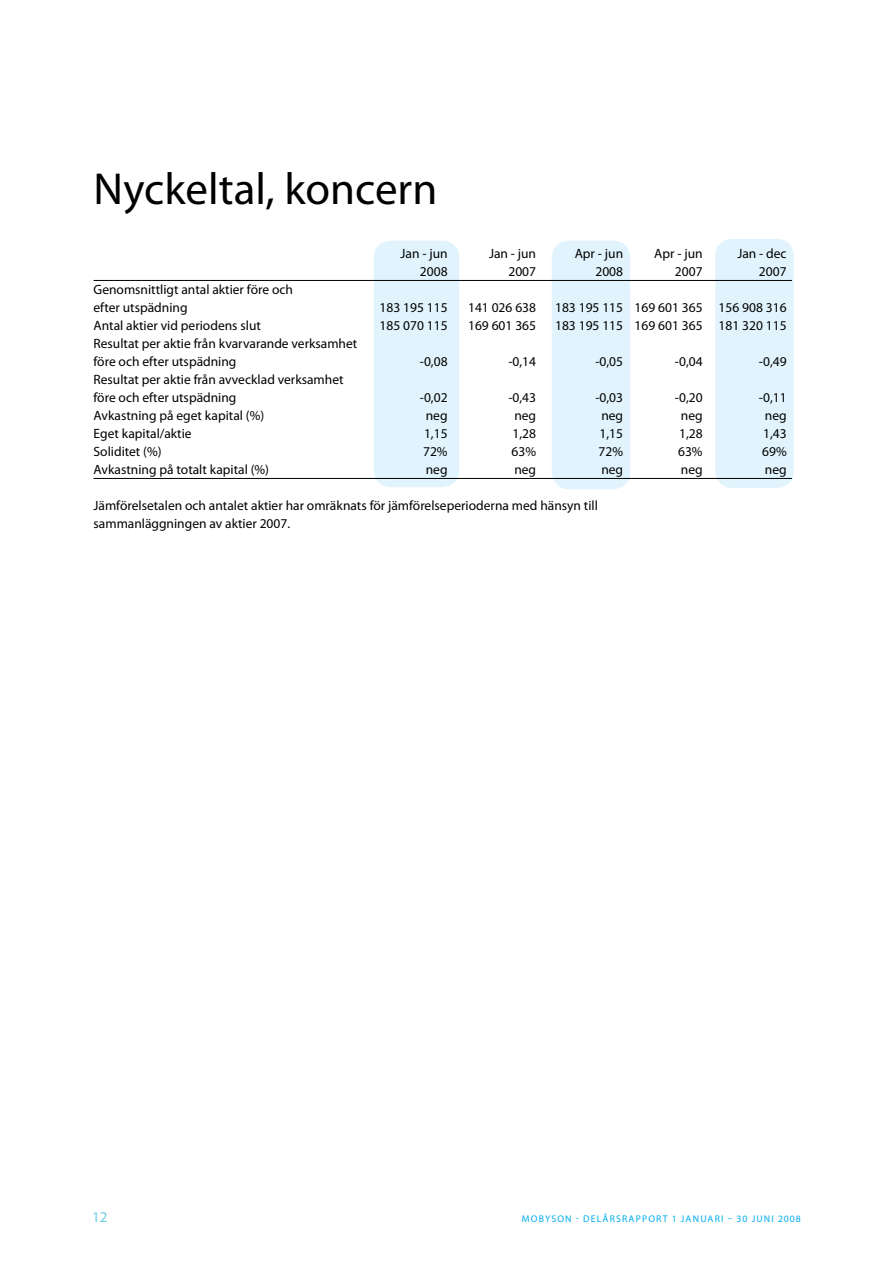
<style>
.page{position:relative;width:893px;height:1263px;background:#fff}
.page>*{position:absolute;margin:0;border:0;box-sizing:border-box;transform-origin:0 0}
.t1{font:45px "Myriad Pro";color:#000}
.t2{font:15px "Myriad Pro";color:#70cde3}
.t3{font:13.5px/18px "Myriad Pro";color:#000}
.t4{font:9.75px "Myriad Pro";letter-spacing:.12em;color:#00aeef}
</style>
<div class="page">
<div style="left:715px;top:239px;width:79px;height:249px;background:#e1f4fd;border-radius:17px"></div>
<div style="left:374px;top:241px;width:85px;height:246px;background:#e1f4fd;border-radius:17px"></div>
<div style="left:552px;top:241px;width:78px;height:248px;background:#e1f4fd;border-radius:17px"></div>
<hr style="left:94px;top:280px;width:698px;height:1px;background:#000">
<hr style="left:94px;top:478px;width:698px;height:1px;background:#000">
<h1 class="t1" style="left:94px;top:164px;width:345px">Nyckeltal, koncern</h1>
<p class="t3" style="left:400px;top:244px;width:49px">Jan - jun</p>
<p class="t3" style="left:489px;top:244px;width:49px">Jan - jun</p>
<p class="t3" style="left:575px;top:244px;width:50px">Apr - jun</p>
<p class="t3" style="left:654px;top:244px;width:50px">Apr - jun</p>
<p class="t3" style="left:737px;top:244px;width:51px">Jan - dec</p>
<p class="t3" style="left:420px;top:262px;width:29px">2008</p>
<p class="t3" style="left:508px;top:262px;width:29px">2007</p>
<p class="t3" style="left:595px;top:262px;width:29px">2008</p>
<p class="t3" style="left:675px;top:262px;width:29px">2007</p>
<p class="t3" style="left:759px;top:262px;width:29px">2007</p>
<p class="t3" style="left:94px;top:280px;width:201px">Genomsnittligt antal aktier före och efter utspädning</p>
<p class="t3" style="left:379px;top:299px;width:70px">183 195 115</p>
<p class="t3" style="left:468px;top:299px;width:70px">141 026 638</p>
<p class="t3" style="left:555px;top:299px;width:233px">183 195 115 169 601 365 156 908 316</p>
<p class="t3" style="left:94px;top:317px;width:169px">Antal aktier vid periodens slut</p>
<p class="t3" style="left:379px;top:317px;width:70px">185 070 115</p>
<p class="t3" style="left:468px;top:317px;width:70px">169 601 365</p>
<p class="t3" style="left:555px;top:317px;width:233px">183 195 115 169 601 365 181 320 115</p>
<p class="t3" style="left:94px;top:334px;width:265px">Resultat per aktie från kvarvarande verksamhet före och efter utspädning</p>
<p class="t3" style="left:420px;top:353px;width:29px">-0,08</p>
<p class="t3" style="left:508px;top:353px;width:29px">-0,14</p>
<p class="t3" style="left:595px;top:353px;width:29px">-0,05</p>
<p class="t3" style="left:675px;top:353px;width:29px">-0,04</p>
<p class="t3" style="left:759px;top:353px;width:29px">-0,49</p>
<p class="t3" style="left:94px;top:371px;width:251px">Resultat per aktie från avvecklad verksamhet före och efter utspädning</p>
<p class="t3" style="left:420px;top:389px;width:29px">-0,02</p>
<p class="t3" style="left:508px;top:389px;width:29px">-0,43</p>
<p class="t3" style="left:595px;top:389px;width:29px">-0,03</p>
<p class="t3" style="left:675px;top:389px;width:29px">-0,20</p>
<p class="t3" style="left:759px;top:389px;width:29px">-0,11</p>
<p class="t3" style="left:94px;top:407px;width:172px">Avkastning på eget kapital (%)</p>
<p class="t3" style="left:426px;top:407px;width:23px">neg</p>
<p class="t3" style="left:514px;top:407px;width:23px">neg</p>
<p class="t3" style="left:601px;top:407px;width:23px">neg</p>
<p class="t3" style="left:681px;top:407px;width:23px">neg</p>
<p class="t3" style="left:765px;top:407px;width:23px">neg</p>
<p class="t3" style="left:94px;top:425px;width:100px">Eget kapital/aktie</p>
<p class="t3" style="left:424px;top:425px;width:25px">1,15</p>
<p class="t3" style="left:512px;top:425px;width:25px">1,28</p>
<p class="t3" style="left:599px;top:425px;width:25px">1,15</p>
<p class="t3" style="left:679px;top:425px;width:25px">1,28</p>
<p class="t3" style="left:763px;top:425px;width:25px">1,43</p>
<p class="t3" style="left:94px;top:443px;width:70px">Soliditet (%)</p>
<p class="t3" style="left:423px;top:443px;width:26px">72%</p>
<p class="t3" style="left:512px;top:443px;width:26px">63%</p>
<p class="t3" style="left:599px;top:443px;width:26px">72%</p>
<p class="t3" style="left:678px;top:443px;width:26px">63%</p>
<p class="t3" style="left:762px;top:443px;width:26px">69%</p>
<p class="t3" style="left:94px;top:461px;width:177px">Avkastning på totalt kapital (%)</p>
<p class="t3" style="left:426px;top:461px;width:23px">neg</p>
<p class="t3" style="left:514px;top:461px;width:23px">neg</p>
<p class="t3" style="left:601px;top:461px;width:23px">neg</p>
<p class="t3" style="left:681px;top:461px;width:23px">neg</p>
<p class="t3" style="left:765px;top:461px;width:23px">neg</p>
<p class="t3" style="left:94px;top:497px;width:506px">Jämförelsetalen och antalet aktier har omräknats för jämförelseperioderna med hänsyn till sammanläggningen av aktier 2007.</p>
<p class="t2" style="left:92px;top:1209px;width:17px">12</p>
<p class="t4" style="left:522px;top:1213px;width:280px">MOBYSON - DELÅRSRAPPORT 1 JANUARI – 30 JUNI 2008</p>
</div>
